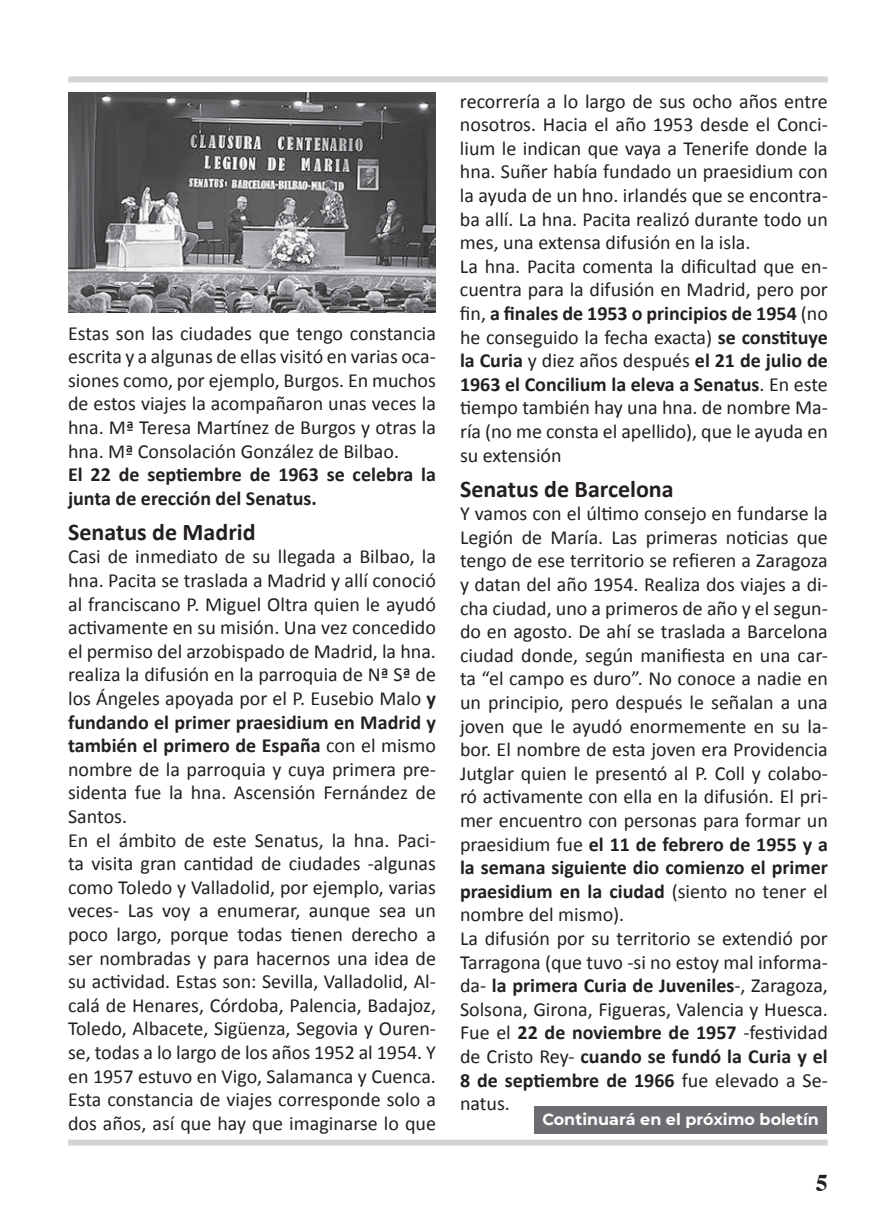
<style>
.page{position:relative;width:896px;height:1219px;background:#fff}
.page>*{position:absolute;margin:0;border:0;box-sizing:border-box;transform-origin:0 0}
.t1{font:700 24px "Calibri";color:#231f20}
.t2{font:700 24px "Times";color:#231f20}
.t3{font:20px/23.6px "Calibri";color:#231f20}
.t4{font:700 20px/23.6px "Calibri";color:#231f20}
.t5{font:700 16px "Montserrat";color:#fff}
.s1{font-weight:700}
</style>
<div class="page">
<div style="left:534px;top:1106px;width:293px;height:27px;background:#6c6d70"></div>
<div style="left:68px;top:76px;width:760px;height:6px;background:#d3d3d4"></div>
<div style="left:68px;top:1140px;width:760px;height:6px;background:#d3d3d4"></div>
<img style="left:68px;top:93px;width:368px;height:220px">
<p class="t3" style="left:68px;top:321px;width:369px;text-align:justify">Estas son las ciudades que tengo constancia escrita y a algunas de ellas visitó en varias oca&shy;siones como, por ejemplo, Burgos. En muchos de estos viajes la acompañaron unas veces la hna. Mª Teresa Martínez de Burgos y otras la hna. Mª Consolación González de Bilbao.</p>
<p class="t4" style="left:68px;top:463px;width:369px">El 22 de septiembre de 1963 se celebra la junta de erección del Senatus.</p>
<p class="t1" style="left:68px;top:517px;width:189px">Senatus de Madrid</p>
<p class="t3" style="left:68px;top:545px;width:369px">Casi de inmediato de su llegada a Bilbao, la hna. Pacita se traslada a Madrid y allí conoció al franciscano P. Miguel Oltra quien le ayudó activamente en su misión. Una vez concedido el permiso del arzobispado de Madrid, la hna. realiza la difusión en la parroquia de Nª Sª de los Ángeles apoyada por el P. Eusebio Malo <span class="s1">y fundando el primer praesidium en Madrid y también el primero de España</span> con el mismo nombre de la parroquia y cuya primera pre&shy;sidenta fue la hna. Ascensión Fernández de Santos.<br>En el ámbito de este Senatus, la hna. Paci&shy;ta visita gran cantidad de ciudades -algunas como Toledo y Valladolid, por ejemplo, varias veces- Las voy a enumerar, aunque sea un poco largo, porque todas tienen derecho a ser nombradas y para hacernos una idea de su actividad. Estas son: Sevilla, Valladolid, Al&shy;calá de Henares, Córdoba, Palencia, Badajoz, Toledo, Albacete, Sigüenza, Segovia y Ouren&shy;se, todas a lo largo de los años 1952 al 1954. Y en 1957 estuvo en Vigo, Salamanca y Cuenca.<br>Esta constancia de viajes corresponde solo a dos años, así que hay que imaginarse lo que</p>
<p class="t3" style="left:460px;top:89px;width:369px">recorrería a lo largo de sus ocho años entre nosotros. Hacia el año 1953 desde el Conci&shy;lium le indican que vaya a Tenerife donde la hna. Suñer había fundado un praesidium con la ayuda de un hno. irlandés que se encontra&shy;ba allí. La hna. Pacita realizó durante todo un mes, una extensa difusión en la isla.<br>La hna. Pacita comenta la dificultad que en&shy;cuentra para la difusión en Madrid, pero por fin, <span class="s1">a finales de 1953 o principios de 1954</span> (no he conseguido la fecha exacta) <span class="s1">se constituye la Curia</span> y diez años después <span class="s1">el 21 de julio de 1963 el Concilium la eleva a Senatus</span>. En este tiempo también hay una hna. de nombre Ma&shy;ría (no me consta el apellido), que le ayuda en su extensión</p>
<p class="t1" style="left:460px;top:473px;width:215px">Senatus de Barcelona</p>
<p class="t3" style="left:460px;top:502px;width:369px">Y vamos con el último consejo en fundarse la Legión de María. Las primeras noticias que tengo de ese territorio se refieren a Zaragoza y datan del año 1954. Realiza dos viajes a di&shy;cha ciudad, uno a primeros de año y el segun&shy;do en agosto. De ahí se traslada a Barcelona ciudad donde, según manifiesta en una car&shy;ta “el campo es duro”. No conoce a nadie en un principio, pero después le señalan a una joven que le ayudó enormemente en su la&shy;bor. El nombre de esta joven era Providencia Jutglar quien le presentó al P. Coll y colabo&shy;ró activamente con ella en la difusión. El pri&shy;mer encuentro con personas para formar un praesidium fue <span class="s1">el 11 de febrero de 1955 y a la semana siguiente dio comienzo el primer praesidium en la ciudad</span> (siento no tener el nombre del mismo).<br>La difusión por su territorio se extendió por Tarragona (que tuvo -si no estoy mal informa&shy;da- <span class="s1">la primera Curia de Juveniles</span>-, Zaragoza, Solsona, Girona, Figueras, Valencia y Huesca.<br>Fue el <span class="s1">22 de noviembre de 1957</span> -festividad de Cristo Rey- <span class="s1">cuando se fundó la Curia y el 8 de septiembre de 1966</span> fue elevado a Se&shy;natus.</p>
<p class="t5" style="left:542px;top:1108px;width:278px">Continuará en el próximo boletín</p>
<p class="t2" style="left:816px;top:1160px;width:13px">5</p>
</div>
